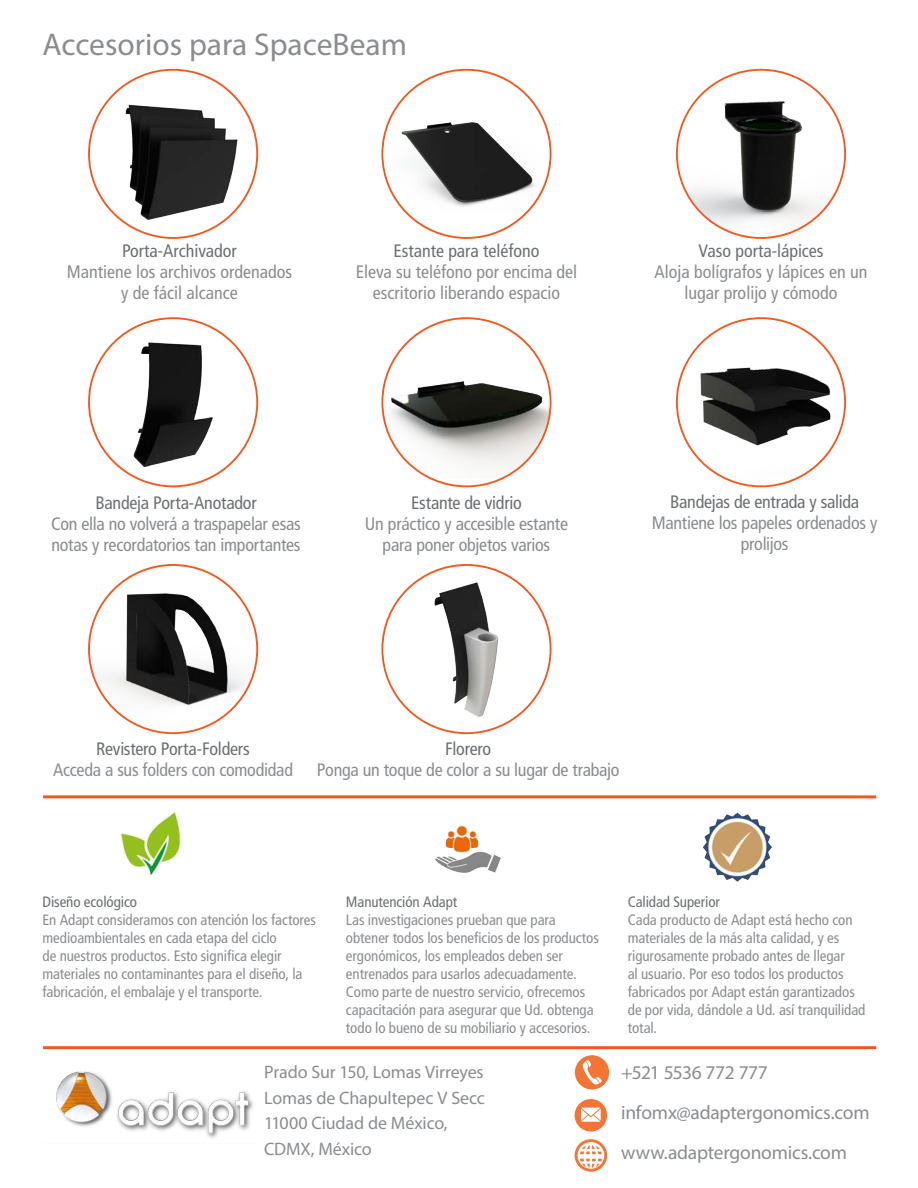
<style>
.page{position:relative;width:918px;height:1188px;background:#fff}
.page>*{position:absolute;margin:0;border:0;box-sizing:border-box;transform-origin:0 0}
.t1{font:31.5px "Myriad Pro";color:#8a8c8f}
.t2{font:19.5px "Myriad Pro";letter-spacing:-.015em;color:#8a8c8f}
.t3{font:condensed 18px/21px "Frutiger LT Std";letter-spacing:-.01em;color:#8a8c8f;text-align:center}
.t4{font:condensed 18px "Frutiger LT Std";letter-spacing:-.01em;color:#6c6f72}
.t5{font:18px "Myriad Pro";letter-spacing:-.01em;color:#8a8c8f}
.t6{font:condensed 15px/18px "Frutiger LT Std";letter-spacing:-.005em;color:#8a8c8f}
.t7{font:condensed 15px "Frutiger LT Std";letter-spacing:-.005em;color:#6c6f72}
</style>
<div class="page">
<img style="left:89px;top:70px;width:168px;height:168px;border-radius:84px">
<img style="left:89px;top:318px;width:168px;height:168px;border-radius:84px">
<img style="left:89px;top:565px;width:168px;height:168px;border-radius:84px">
<img style="left:382px;top:70px;width:169px;height:168px;border-radius:84px">
<img style="left:383px;top:326px;width:167px;height:153px">
<img style="left:382px;top:565px;width:169px;height:168px;border-radius:84px">
<img style="left:677px;top:70px;width:168px;height:168px;border-radius:84px">
<img style="left:677px;top:318px;width:168px;height:168px;border-radius:84px">
<hr style="left:43px;top:795px;width:833px;height:3px;background:#f15921">
<hr style="left:43px;top:1046px;width:833px;height:3px;background:#f15921">
<img style="left:435px;top:825px;width:66px;height:48px">
<img style="left:120px;top:811px;width:61px;height:65px">
<img style="left:703px;top:812px;width:69px;height:70px">
<img style="left:56px;top:1071px;width:198px;height:67px">
<div style="left:575px;top:1055px;width:34px;height:35px;background:#f37536;border-radius:50%"></div>
<div style="left:575px;top:1099px;width:32px;height:33px;background:#f37536;border-radius:50%"></div>
<svg style="left:581px;top:1108px;width:20px;height:14px"></svg>
<svg style="left:575px;top:1139px;width:32px;height:33px"></svg>
<svg style="left:583px;top:1060px;width:19px;height:25px"></svg>
<p class="t1" style="left:43px;top:25px;width:366px">Accesorios para SpaceBeam</p>
<p class="t4" style="left:122px;top:240px;width:116px">Porta-Archivador</p>
<p class="t3" style="left:67px;top:261px;width:227px">Mantiene los archivos ordenados</p>
<p class="t3" style="left:121px;top:282px;width:118px">y de fácil alcance</p>
<p class="t4" style="left:393px;top:240px;width:148px">Estante para teléfono</p>
<p class="t3" style="left:356px;top:261px;width:223px">Eleva su teléfono por encima del escritorio liberando espacio</p>
<p class="t4" style="left:698px;top:240px;width:127px">Vaso porta-lápices</p>
<p class="t3" style="left:655px;top:261px;width:214px">Aloja bolígrafos y lápices en un lugar prolijo y cómodo</p>
<p class="t4" style="left:95px;top:493px;width:163px">Bandeja Porta-Anotador</p>
<p class="t3" style="left:51px;top:514px;width:251px;text-align:left">Con ella no volverá a traspapelar esas notas y recordatorios tan importantes</p>
<p class="t4" style="left:411px;top:493px;width:112px">Estante de vidrio</p>
<p class="t3" style="left:365px;top:514px;width:205px">Un práctico y accesible estante para poner objetos varios</p>
<p class="t4" style="left:670px;top:491px;width:191px">Bandejas de entrada y salida</p>
<p class="t3" style="left:652px;top:512px;width:227px">Mantiene los papeles ordenados y prolijos</p>
<p class="t4" style="left:96px;top:738px;width:155px">Revistero Porta-Folders</p>
<p class="t3" style="left:53px;top:760px;width:241px">Acceda a sus folders con comodidad</p>
<p class="t4" style="left:445px;top:738px;width:48px">Florero</p>
<p class="t3" style="left:317px;top:760px;width:304px">Ponga un toque de color a su lugar de trabajo</p>
<p class="t7" style="left:43px;top:893px;width:96px">Diseño ecológico</p>
<p class="t6" style="left:43px;top:911px;width:275px">En Adapt consideramos con atención los factores medioambientales en cada etapa del ciclo<br>de nuestros productos. Esto significa elegir materiales no contaminantes para el diseño, la fabricación, el embalaje y el transporte.</p>
<p class="t7" style="left:346px;top:893px;width:113px">Manutención Adapt</p>
<p class="t6" style="left:346px;top:911px;width:254px">Las investigaciones prueban que para obtener todos los beneficios de los productos ergonómicos, los empleados deben ser entrenados para usarlos adecuadamente.<br>Como parte de nuestro servicio, ofrecemos capacitación para asegurar que Ud. obtenga todo lo bueno de su mobiliario y accesorios.</p>
<p class="t7" style="left:628px;top:893px;width:94px">Calidad Superior</p>
<p class="t6" style="left:628px;top:911px;width:239px">Cada producto de Adapt está hecho con materiales de la más alta calidad, y es rigurosamente probado antes de llegar<br>al usuario. Por eso todos los productos fabricados por Adapt están garantizados de por vida, dándole a Ud. así tranquilidad total.</p>
<p class="t5" style="left:264px;top:1061px;width:221px">Prado Sur 150, Lomas Virreyes</p>
<p class="t5" style="left:264px;top:1086px;width:222px">Lomas de Chapultepec V Secc</p>
<p class="t5" style="left:264px;top:1112px;width:185px">11000 Ciudad de México,</p>
<p class="t5" style="left:264px;top:1138px;width:109px">CDMX, México</p>
<p class="t2" style="left:621px;top:1060px;width:148px">+521 5536 772 777</p>
<p class="t2" style="left:621px;top:1100px;width:250px">infomx@adaptergonomics.com</p>
<p class="t2" style="left:621px;top:1141px;width:227px">www.adaptergonomics.com</p>
</div>
